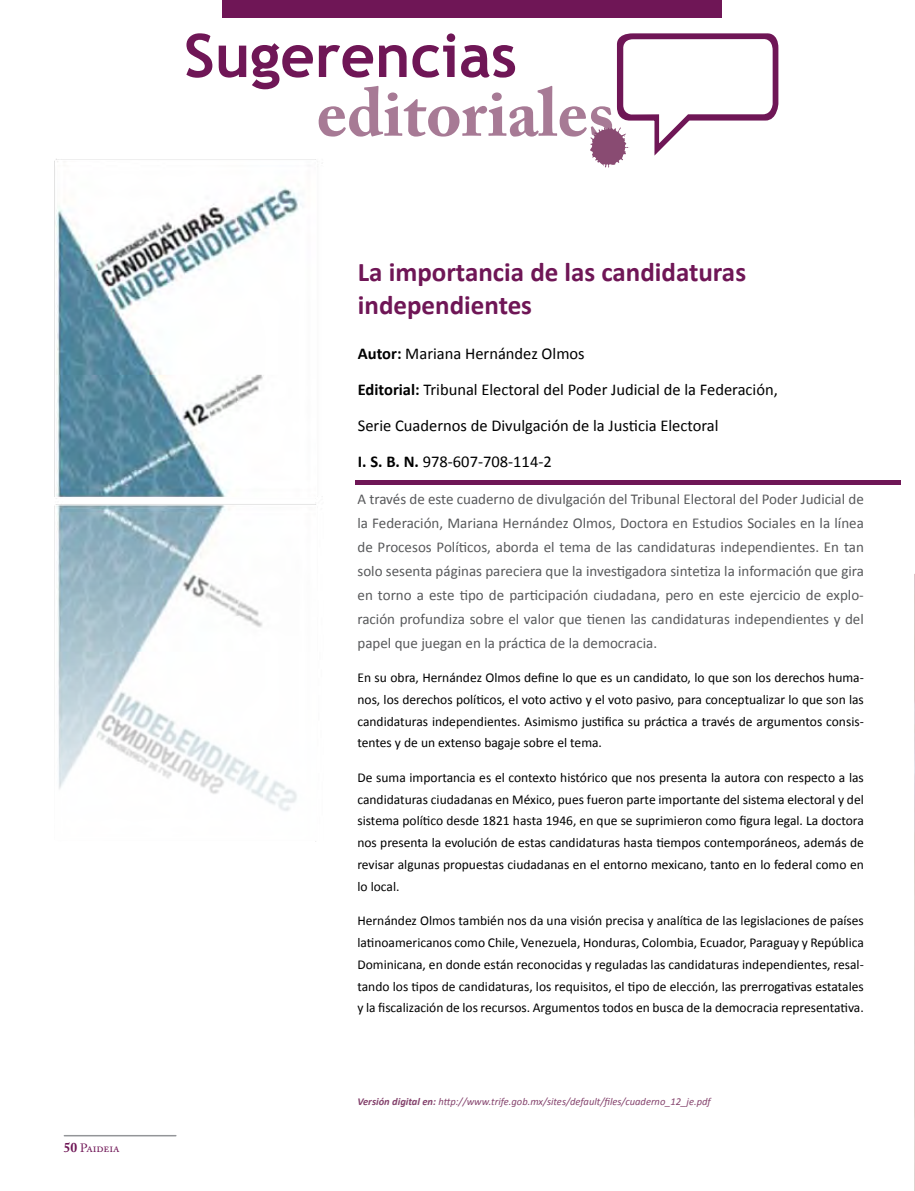
<style>
.page{position:relative;width:915px;height:1191px;background:#fff}
.page>*{position:absolute;margin:0;border:0;box-sizing:border-box;transform-origin:0 0}
.t1{font:700 67.5px "Adobe Caslon Pro";color:#a77a95}
.t2{font:700 60px "Trebuchet MS";color:#6f1656}
.t3{font:700 27px/32.4px "Calibri";color:#6f1656}
.t4{font:16.5px/36px "Calibri";color:#000}
.t5{font:15px/24px "Calibri";color:#58595b;text-align:justify}
.t6{font:13.5px/21.8px "Calibri";color:#000;text-align:justify}
.t7{font:12px "Adobe Caslon Pro";letter-spacing:-.005em;color:#6f1656}
.t8{font:italic 10.5px "Calibri";color:#84426c}
.s1{font-weight:700;font-size:13.5px}
.s2{font-weight:700}
</style>
<div class="page">
<svg style="left:590px;top:33px;width:189px;height:135px"></svg>
<div style="left:222px;top:0;width:499px;height:17px;background:#6f1656"></div>
<div style="left:355px;top:480px;width:545px;height:5px;background:#6f1656"></div>
<img style="left:54px;top:159px;width:262px;height:683px">
<hr style="left:64px;top:1135px;width:112px;height:1px;background:#939598">
<p class="t7" style="left:64px;top:1140px;width:57px"><span class="s1">50</span> Paideia</p>
<h2 class="t2" style="left:184px;top:18px;width:334px">Sugerencias</h2>
<h1 class="t1" style="left:316px;top:73px;width:299px">editoriales</h1>
<h3 class="t3" style="left:358px;top:255px;width:389px">La importancia de las candidaturas independientes</h3>
<p class="t4" style="left:358px;top:335px;width:421px"><span class="s2">Autor:</span> Mariana Hernández Olmos<br><span class="s2">Editorial:</span> Tribunal Electoral del Poder Judicial de la Federación, Serie Cuadernos de Divulgación de la Justicia Electoral<br><span class="s2">I. S. B. N.</span> 978-607-708-114-2</p>
<p class="t5" style="left:357px;top:486px;width:508px">A través de este cuaderno de divulgación del Tribunal Electoral del Poder Judicial de la Federación, Mariana Hernández Olmos, Doctora en Estudios Sociales en la línea de Procesos Políticos, aborda el tema de las candidaturas independientes. En tan solo sesenta páginas pareciera que la investigadora sintetiza la información que gira en torno a este tipo de participación ciudadana, pero en este ejercicio de explo&shy;ración profundiza sobre el valor que tienen las candidaturas independientes y del papel que juegan en la práctica de la democracia.</p>
<p class="t6" style="left:357px;top:666px;width:507px">En su obra, Hernández Olmos define lo que es un candidato, lo que son los derechos huma&shy;nos, los derechos políticos, el voto activo y el voto pasivo, para conceptualizar lo que son las candidaturas independientes. Asimismo justifica su práctica a través de argumentos consis&shy;tentes y de un extenso bagaje sobre el tema.</p>
<p class="t6" style="left:357px;top:766px;width:508px">De suma importancia es el contexto histórico que nos presenta la autora con respecto a las candidaturas ciudadanas en México, pues fueron parte importante del sistema electoral y del sistema político desde 1821 hasta 1946, en que se suprimieron como figura legal. La doctora nos presenta la evolución de estas candidaturas hasta tiempos contemporáneos, además de revisar algunas propuestas ciudadanas en el entorno mexicano, tanto en lo federal como en lo local.</p>
<p class="t6" style="left:357px;top:909px;width:508px">Hernández Olmos también nos da una visión precisa y analítica de las legislaciones de países latinoamericanos como Chile, Venezuela, Honduras, Colombia, Ecuador, Paraguay y República Dominicana, en donde están reconocidas y reguladas las candidaturas independientes, resal&shy;tando los tipos de candidaturas, los requisitos, el tipo de elección, las prerrogativas estatales y la fiscalización de los recursos. Argumentos todos en busca de la democracia representativa.</p>
<p class="t8" style="left:357px;top:1095px;width:354px"><span class="s2">Versión digital en:</span> http://www.trife.gob.mx/sites/default/files/cuaderno_12_je.pdf</p>
</div>
